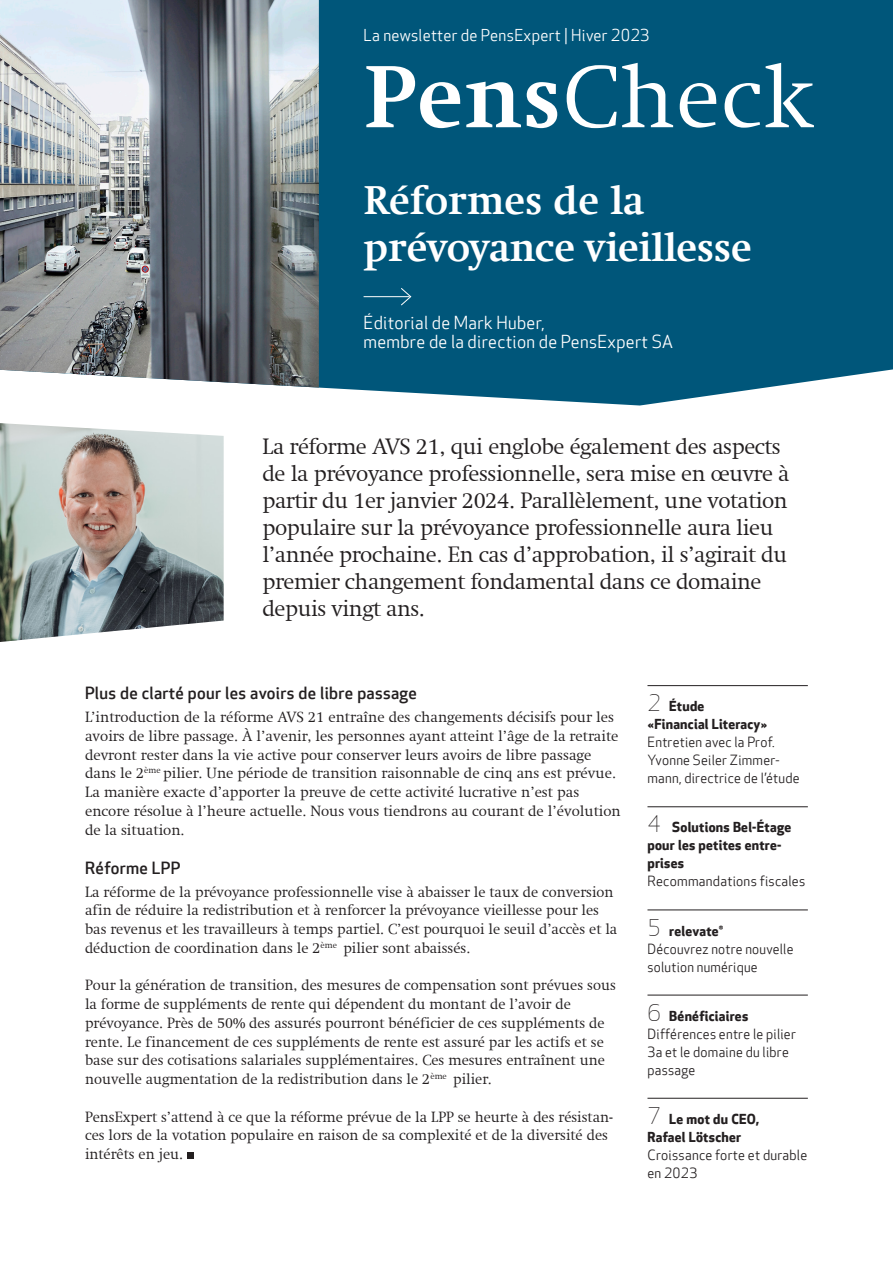
<style>
.page{position:relative;width:893px;height:1263px;background:#fff}
.page>*{position:absolute;margin:0;border:0;box-sizing:border-box;transform-origin:0 0}
.t1{font:300 89.85px "Swift Com";letter-spacing:.015em;color:#fff}
.Titel_kleiner{font:700 40.5px/46.5px "Swift Com";letter-spacing:-.01em;color:#fff}
.Lead{font:300 22.5px/27px "Swift Com";letter-spacing:-.02em;color:#231f20}
.Autor{font:17.25px "Apex New";letter-spacing:.02em;color:#fff}
.Titel_Lauftext{font:500 16.5px "Apex New";letter-spacing:.02em;color:#231f20}
.t2{font:15.75px "Apex New";letter-spacing:.02em;color:#fff}
.Lauftext_Swift{font:300 15px/18.8px "Swift Com";color:#231f20}
.t3{font:13.5px/18px "Apex New";letter-spacing:.02em;color:#231f20}
.t4{font:700 13.5px/18px "Apex New";letter-spacing:.02em;color:#231f20}
.s1{font-weight:700}
.s2{font-weight:300;font-size:22.5px}
</style>
<div class="page">
<div style="left:187px;top:1152px;width:7px;height:7px;background:#231f20"></div>
<hr style="left:647px;top:685px;width:161px;height:1px;background:#231f20">
<hr style="left:647px;top:806px;width:161px;height:1px;background:#231f20">
<hr style="left:647px;top:910px;width:161px;height:1px;background:#231f20">
<hr style="left:647px;top:995px;width:161px;height:1px;background:#231f20">
<hr style="left:647px;top:1098px;width:161px;height:1px;background:#231f20">
<div style="left:319px;top:0;width:574px;height:405px;background:#00567a"></div>
<hr style="left:364px;top:296px;width:46px;height:1px;background:#fff">
<svg style="left:400px;top:287px;width:12px;height:19px"></svg>
<img style="left:0;top:423px;width:224px;height:219px">
<img style="left:0;top:0;width:319px;height:388px">
<p class="t2" style="left:364px;top:27px;width:288px">La newsletter de PensExpert | Hiver 2023</p>
<p class="t1" style="left:364px;top:45px;width:452px"><span class="s1">Pens</span>Check</p>
<p class="Titel_kleiner" style="left:363px;top:177px;width:390px">Réformes de la prévoyance vieillesse</p>
<p class="Autor" style="left:363px;top:313px;width:183px">Éditorial de Mark Huber,</p>
<p class="Autor" style="left:363px;top:333px;width:311px">membre de la direction de PensExpert SA</p>
<p class="Lead" style="left:262px;top:433px;width:529px">La réforme AVS 21, qui englobe également des aspects de la prévoyance professionnelle, sera mise en œuvre à partir du 1er janvier 2024. Parallèlement, une votation populaire sur la prévoyance professionnelle aura lieu l’année prochaine. En cas d’approbation, il s’agirait du premier changement fondamental dans ce domaine depuis vingt ans.</p>
<p class="Titel_Lauftext" style="left:85px;top:684px;width:333px">Plus de clarté pour les avoirs de libre passage</p>
<p class="Lauftext_Swift" style="left:85px;top:708px;width:537px">L’introduction de la réforme AVS 21 entraîne des changements décisifs pour les avoirs de libre passage. À l’avenir, les personnes ayant atteint l’âge de la retraite devront rester dans la vie active pour conserver leurs avoirs de libre passage dans le 2<sup>ème</sup> pilier. Une période de transition raisonnable de cinq ans est prévue.<br>La manière exacte d’apporter la preuve de cette activité lucrative n’est pas encore résolue à l’heure actuelle. Nous vous tiendrons au courant de l’évolution de la situation.</p>
<p class="Titel_Lauftext" style="left:85px;top:858px;width:97px">Réforme LPP</p>
<p class="Lauftext_Swift" style="left:85px;top:882px;width:534px">La réforme de la prévoyance professionnelle vise à abaisser le taux de conversion afin de réduire la redistribution et à renforcer la prévoyance vieillesse pour les bas revenus et les travailleurs à temps partiel. C’est pourquoi le seuil d’accès et la déduction de coordination dans le 2<sup>ème</sup> pilier sont abaissés.</p>
<p class="Lauftext_Swift" style="left:85px;top:976px;width:532px">Pour la génération de transition, des mesures de compensation sont prévues sous la forme de suppléments de rente qui dépendent du montant de l’avoir de prévoyance. Près de 50% des assurés pourront bénéficier de ces suppléments de rente. Le financement de ces suppléments de rente est assuré par les actifs et se base sur des cotisations salariales supplémentaires. Ces mesures entraînent une nouvelle augmentation de la redistribution dans le 2<sup>ème</sup> pilier.</p>
<p class="Lauftext_Swift" style="left:85px;top:1107px;width:530px">PensExpert s’attend à ce que la réforme prévue de la LPP se heurte à des résistan&shy;ces lors de la votation populaire en raison de sa complexité et de la diversité des intérêts en jeu.</p>
<p class="t3" style="left:647px;top:698px;width:154px"><span class="s2">2</span> <span class="s1">Étude<br>«Financial Literacy»<br></span>Entretien avec la Prof.<br>Yvonne Seiler Zimmer&shy;mann, directrice de l’étude</p>
<p class="t4" style="left:647px;top:819px;width:145px"><span class="s2">4</span> Solutions Bel-Étage pour les petites entre&shy;prises</p>
<p class="t3" style="left:647px;top:873px;width:159px">Recommandations fiscales</p>
<p class="t3" style="left:647px;top:922px;width:147px"><span class="s2">5</span> <span class="s1">relevate®<br></span>Découvrez notre nouvelle solution numérique</p>
<p class="t3" style="left:647px;top:1007px;width:150px"><span class="s2">6</span> <span class="s1">Bénéficiaires<br></span>Différences entre le pilier<br>3a et le domaine du libre passage</p>
<p class="t3" style="left:647px;top:1110px;width:161px"><span class="s2">7</span> <span class="s1">Le mot du CEO,<br>Rafael Lötscher<br></span>Croissance forte et durable en 2023</p>
</div>
